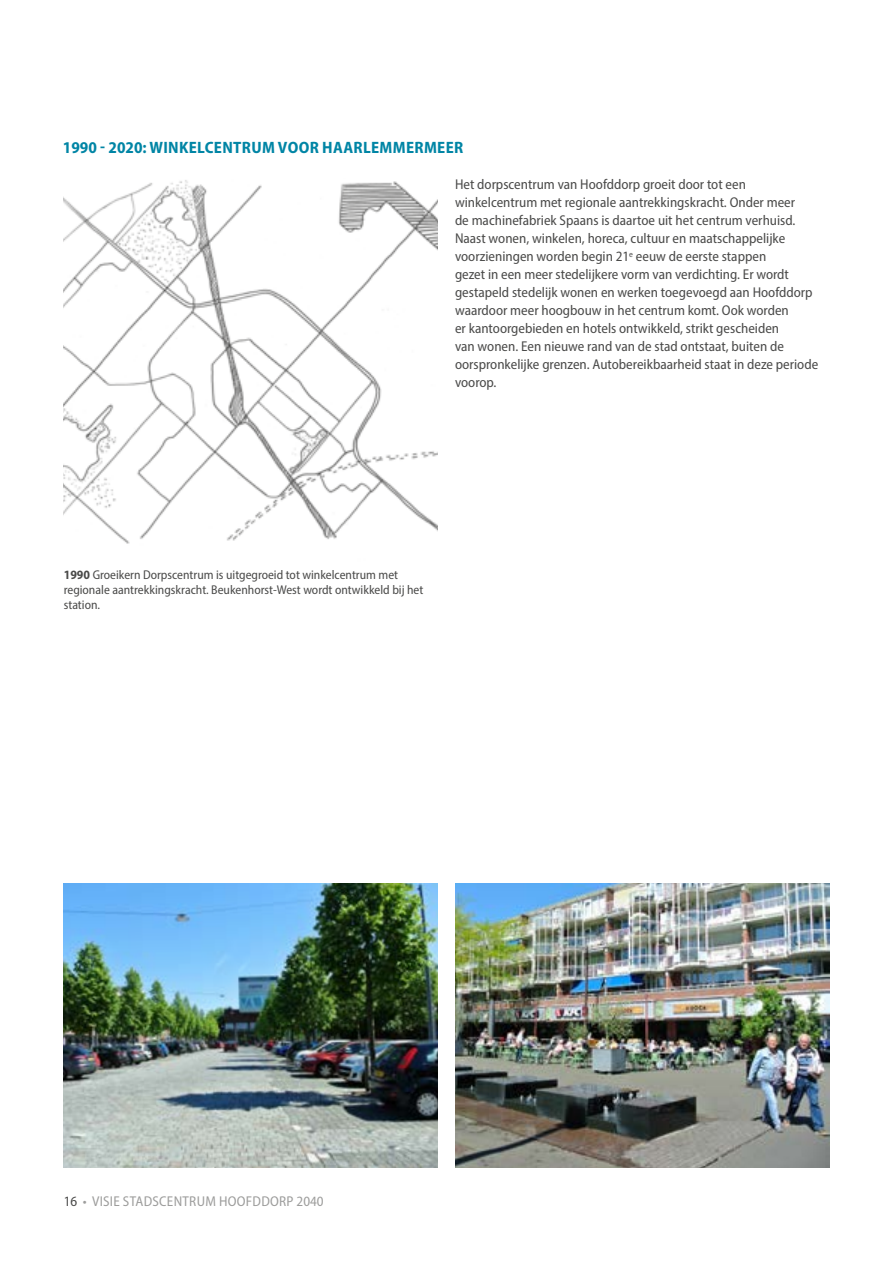
<style>
.page{position:relative;width:893px;height:1263px;background:#fff}
.page>*{position:absolute;margin:0;border:0;box-sizing:border-box;transform-origin:0 0}
.t1{font:700 semi-condensed 16.5px "Myriad Pro";letter-spacing:.02em;color:#0085a5}
.t2{font:semi-condensed 14.25px/18px "Myriad Pro";color:#4a4a49}
.t3{font:semi-condensed 14.25px "Myriad Pro";letter-spacing:.02em;color:#9d9d9c}
.Bijschrift{font:semi-condensed 12.75px/15px "Myriad Pro";color:#4a4a49}
.s1{font-weight:700}
.s2{color:#4a4a49}
</style>
<div class="page">
<img style="left:64px;top:180px;width:374px;height:364px">
<img style="left:64px;top:883px;width:374px;height:284px">
<img style="left:455px;top:883px;width:374px;height:284px">
<h2 class="t1" style="left:63px;top:137px;width:402px">1990 - 2020: WINKELCENTRUM VOOR HAARLEMMERMEER</h2>
<p class="t2" style="left:455px;top:175px;width:292px">Het dorpscentrum van Hoofddorp groeit door tot een</p>
<p class="t2" style="left:455px;top:193px;width:342px">winkelcentrum met regionale aantrekkingskracht. Onder meer</p>
<p class="t2" style="left:455px;top:211px;width:342px">de machinefabriek Spaans is daartoe uit het centrum verhuisd.</p>
<p class="t2" style="left:455px;top:229px;width:332px">Naast wonen, winkelen, horeca, cultuur en maatschappelijke</p>
<p class="t2" style="left:455px;top:247px;width:365px">voorzieningen worden begin 21<sup>e</sup> eeuw de eerste stappen<br>gezet in een meer stedelijkere vorm van verdichting. Er wordt gestapeld stedelijk wonen en werken toegevoegd aan Hoofddorp waardoor meer hoogbouw in het centrum komt. Ook worden<br>er kantoorgebieden en hotels ontwikkeld, strikt gescheiden<br>van wonen. Een nieuwe rand van de stad ontstaat, buiten de oorspronkelijke grenzen. Autobereikbaarheid staat in deze periode voorop.</p>
<p class="Bijschrift" style="left:64px;top:567px;width:361px"><span class="s1">1990</span> Groeikern Dorpscentrum is uitgegroeid tot winkelcentrum met regionale aantrekkingskracht. Beukenhorst-West wordt ontwikkeld bij het station.</p>
<p class="t3" style="left:64px;top:1192px;width:261px"><span class="s2">16</span> • VISIE STADSCENTRUM HOOFDDORP 2040</p>
</div>
